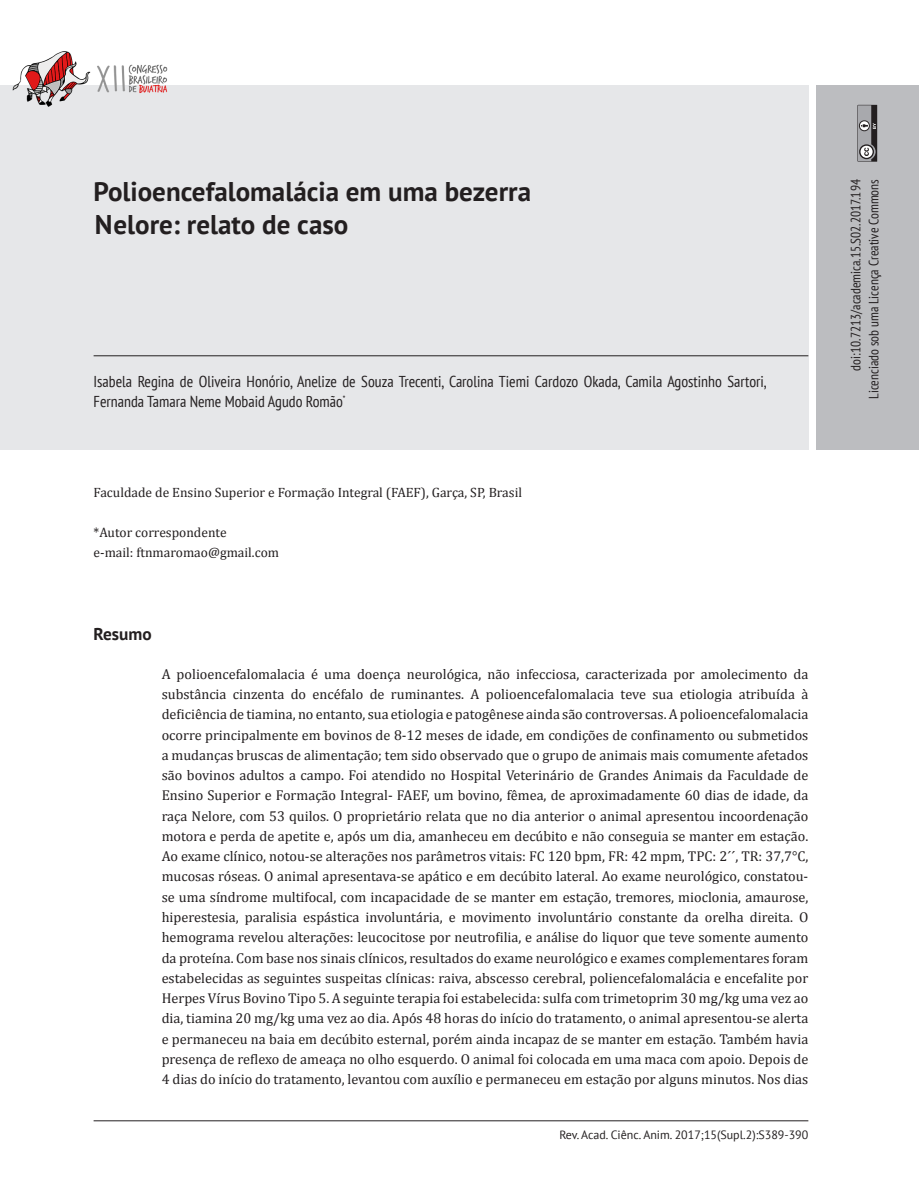
<style>
.page{position:relative;width:919px;height:1191px;background:#fff}
.page>*{position:absolute;margin:0;border:0;box-sizing:border-box;transform-origin:0 0}
.Título_Artigo{font:700 27px/33px "PT Sans";color:#231f20}
.t1{font:700 17.25px "PT Sans";color:#231f20}
.Nomes_-_Autores{font:condensed 15.75px/20.2px "PT Sans";color:#231f20}
.Texto_-_Resumo{font:14.25px/20.2px "Cambria";color:#231f20;text-align:justify}
.Corpo_de_texto_-_Rec{font:13.5px "Cambria";color:#231f20}
.t2{font:condensed 13.5px/18px "PT Sans";color:#231f20;text-align:right}
.Rodapé{font:12px "PT Sans";color:#231f20}
</style>
<div class="page">
<hr style="left:94px;top:1120px;width:714px;height:1px;background:#231f20">
<div style="left:0;top:85px;width:808px;height:365px;background:#e6e7e9"></div>
<div style="left:816px;top:85px;width:102px;height:365px;background:#bcbdc0"></div>
<svg style="left:857px;top:105px;width:20px;height:57px"></svg>
<img style="left:12px;top:51px;width:156px;height:56px">
<hr style="left:94px;top:355px;width:714px;height:1px;background:#231f20">
<p class="Título_Artigo" style="left:94px;top:174px;width:439px">Polioencefalomalácia em uma bezerra<br>Nelore: relato de caso</p>
<p class="Nomes_-_Autores" style="left:94px;top:370px;width:674px">Isabela Regina de Oliveira Honório, Anelize de Souza Trecenti, Carolina Tiemi Cardozo Okada, Camila Agostinho Sartori,<br>Fernanda Tamara Neme Mobaid Agudo Romão<sup>*</sup></p>
<p class="Corpo_de_texto_-_Rec" style="left:94px;top:484px;width:430px">Faculdade de Ensino Superior e Formação Integral (FAEF), Garça, SP, Brasil</p>
<p class="Corpo_de_texto_-_Rec" style="left:94px;top:524px;width:134px">*Autor correspondente</p>
<p class="Corpo_de_texto_-_Rec" style="left:94px;top:545px;width:187px">e-mail: ftnmaromao@gmail.com</p>
<p class="t1" style="left:94px;top:623px;width:60px">Resumo</p>
<p class="Texto_-_Resumo" style="left:162px;top:664px;width:648px">A polioencefalomalacia é uma doença neurológica, não infecciosa, caracterizada por amolecimento da substância cinzenta do encéfalo de ruminantes. A polioencefalomalacia teve sua etiologia atribuída à deficiência de tiamina, no entanto, sua etiologia e patogênese ainda são controversas. A polioencefalomalacia ocorre principalmente em bovinos de 8-12 meses de idade, em condições de confinamento ou submetidos a mudanças bruscas de alimentação; tem sido observado que o grupo de animais mais comumente afetados são bovinos adultos a campo. Foi atendido no Hospital Veterinário de Grandes Animais da Faculdade de Ensino Superior e Formação Integral- FAEF, um bovino, fêmea, de aproximadamente 60 dias de idade, da raça Nelore, com 53 quilos. O proprietário relata que no dia anterior o animal apresentou incoordenação motora e perda de apetite e, após um dia, amanheceu em decúbito e não conseguia se manter em estação.<br>Ao exame clínico, notou-se alterações nos parâmetros vitais: FC 120 bpm, FR: 42 mpm, TPC: 2´´, TR: 37,7°C, mucosas róseas. O animal apresentava-se apático e em decúbito lateral. Ao exame neurológico, constatou&shy;se uma síndrome multifocal, com incapacidade de se manter em estação, tremores, mioclonia, amaurose, hiperestesia, paralisia espástica involuntária, e movimento involuntário constante da orelha direita. O hemograma revelou alterações: leucocitose por neutrofilia, e análise do liquor que teve somente aumento da proteína. Com base nos sinais clínicos, resultados do exame neurológico e exames complementares foram estabelecidas as seguintes suspeitas clínicas: raiva, abscesso cerebral, poliencefalomalácia e encefalite por Herpes Vírus Bovino Tipo 5. A seguinte terapia foi estabelecida: sulfa com trimetoprim 30 mg/kg uma vez ao dia, tiamina 20 mg/kg uma vez ao dia. Após 48 horas do início do tratamento, o animal apresentou-se alerta e permaneceu na baia em decúbito esternal, porém ainda incapaz de se manter em estação. Também havia presença de reflexo de ameaça no olho esquerdo. O animal foi colocada em uma maca com apoio. Depois de 4 dias do início do tratamento, levantou com auxílio e permaneceu em estação por alguns minutos. Nos dias</p>
<p class="Rodapé" style="left:559px;top:1126px;width:250px">Rev. Acad. Ciênc. Anim. 2017;15(Supl.2):S389-390</p>
<p class="t2" style="left:846px;top:399px;width:221px;rotate:-90deg">doi:10.7213/academica.15.S02.2017.194<br>Licenciado sob uma Licença Creative Commons</p>
</div>
